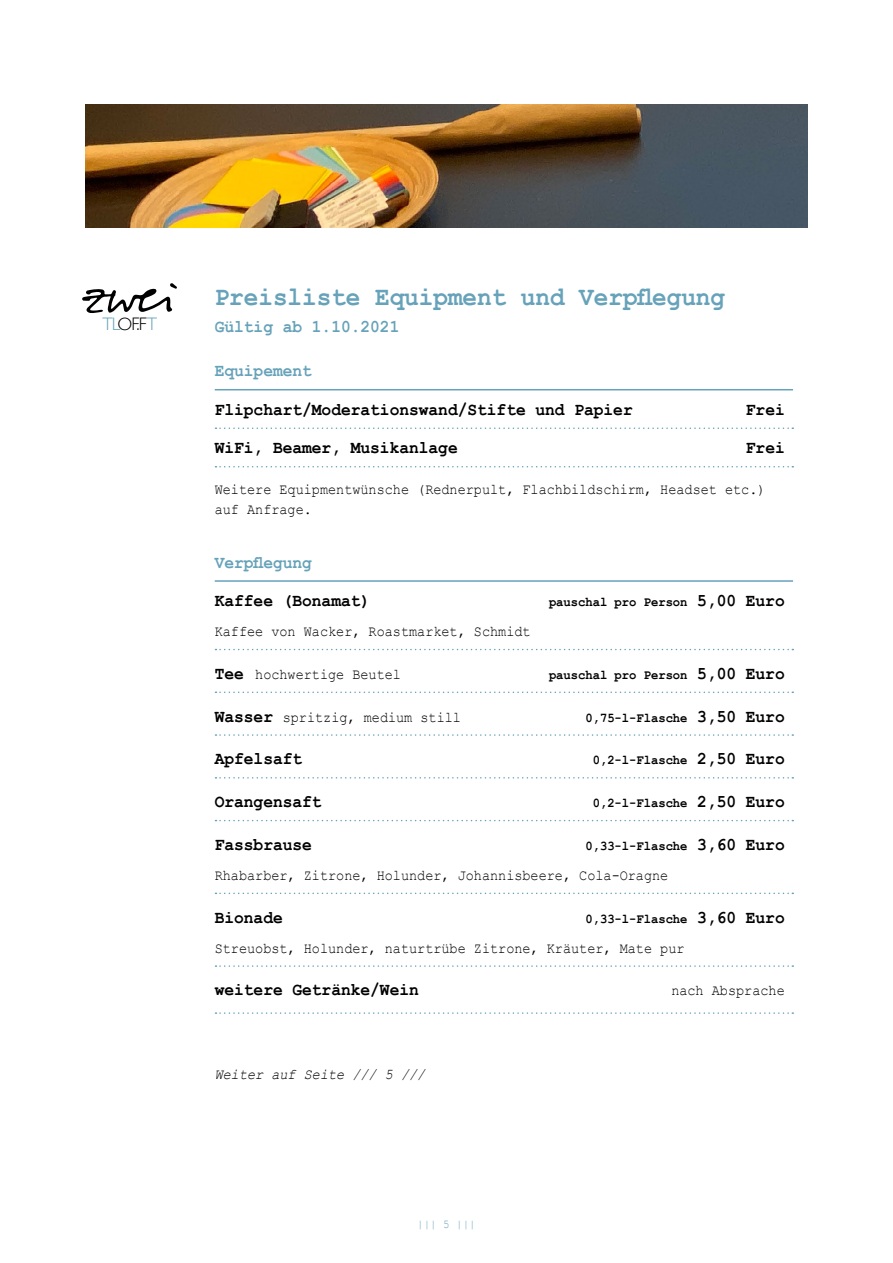
<style>
.page{position:relative;width:893px;height:1263px;background:#fff}
.page>*{position:absolute;margin:0;border:0;box-sizing:border-box;transform-origin:0 0}
.t1{font:76.95px "Darkwoman";color:#000}
.t2{font:700 27px "Courier New";color:#66a2b9;scale:.9 1}
.t3{font:300 18.15px "Gill Sans";letter-spacing:-.06em;color:#000}
.t4{font:700 18px "Courier New";color:#000;scale:.9 1}
.t5{font:700 18px "Courier New";color:#66a2b9;scale:.9 1}
.t6{font:15px/19.5px "Courier New";color:#000;scale:.9 1}
.t7{font:italic 15px "Courier New";color:#000;scale:.9 1}
.t8{font:700 13.5px "Courier New";color:#000;scale:.9 1}
.t9{font:12px "Courier New";color:#66a2b9;scale:.9 1}
.s1{color:#66a2b9}
.s2{font-size:18px}
.s3{font-weight:700;font-size:18px}
</style>
<div class="page">
<hr style="left:215px;top:389px;width:578px;height:1px;background:#66a2b9">
<svg style="left:215px;top:427px;width:578px;height:2px"></svg>
<svg style="left:215px;top:466px;width:578px;height:1px"></svg>
<hr style="left:215px;top:580px;width:578px;height:2px;background:#66a2b9">
<svg style="left:215px;top:649px;width:578px;height:1px"></svg>
<svg style="left:215px;top:691px;width:578px;height:2px"></svg>
<svg style="left:215px;top:734px;width:578px;height:2px"></svg>
<svg style="left:215px;top:777px;width:578px;height:1px"></svg>
<svg style="left:215px;top:820px;width:578px;height:1px"></svg>
<svg style="left:215px;top:892px;width:578px;height:2px"></svg>
<svg style="left:215px;top:965px;width:578px;height:2px"></svg>
<svg style="left:215px;top:1012px;width:578px;height:2px"></svg>
<img style="left:85px;top:104px;width:723px;height:123px">
<h1 class="t1" style="left:86px;top:241px;width:93px">zwei</h1>
<p class="t3" style="left:102px;top:309px;width:56px"><span class="s1">TL</span>OF.F<span class="s1">T</span></p>
<h2 class="t2" style="left:215px;top:280px;width:569px">Preisliste Equipment und Verpflegung</h2>
<p class="t5" style="left:215px;top:315px;width:207px">Gültig ab 1.10.2021</p>
<p class="t5" style="left:215px;top:359px;width:109px">Equipement</p>
<p class="t4" style="left:215px;top:398px;width:466px">Flipchart/Moderationswand/Stifte und Papier</p>
<p class="t4" style="left:746px;top:398px;width:45px">Frei</p>
<p class="t4" style="left:215px;top:436px;width:272px">WiFi, Beamer, Musikanlage</p>
<p class="t4" style="left:746px;top:436px;width:45px">Frei</p>
<p class="t6" style="left:215px;top:479px;width:613px">Weitere Equipmentwünsche (Rednerpult, Flachbildschirm, Headset etc.) auf Anfrage.</p>
<p class="t5" style="left:215px;top:551px;width:109px">Verpflegung</p>
<p class="t4" style="left:215px;top:589px;width:174px">Kaffee (Bonamat)</p>
<p class="t8" style="left:549px;top:593px;width:263px">pauschal pro Person <span class="s2">5,00 Euro</span></p>
<p class="t6" style="left:215px;top:621px;width:353px">Kaffee von Wacker, Roastmarket, Schmidt</p>
<p class="t6" style="left:215px;top:664px;width:208px"><span class="s3">Tee</span> hochwertige Beutel</p>
<p class="t8" style="left:549px;top:666px;width:263px">pauschal pro Person <span class="s2">5,00 Euro</span></p>
<p class="t6" style="left:215px;top:707px;width:275px"><span class="s3">Wasser</span> spritzig, medium still</p>
<p class="t8" style="left:585px;top:709px;width:223px">0,75-l-Flasche <span class="s2">3,50 Euro</span></p>
<p class="t4" style="left:215px;top:747px;width:99px">Apfelsaft</p>
<p class="t8" style="left:593px;top:752px;width:215px">0,2-l-Flasche <span class="s2">2,50 Euro</span></p>
<p class="t4" style="left:215px;top:790px;width:120px">Orangensaft</p>
<p class="t8" style="left:593px;top:794px;width:215px">0,2-l-Flasche <span class="s2">2,50 Euro</span></p>
<p class="t4" style="left:215px;top:833px;width:109px">Fassbrause</p>
<p class="t8" style="left:585px;top:837px;width:223px">0,33-l-Flasche <span class="s2">3,60 Euro</span></p>
<p class="t6" style="left:215px;top:865px;width:506px">Rhabarber, Zitrone, Holunder, Johannisbeere, Cola-Oragne</p>
<p class="t4" style="left:215px;top:906px;width:77px">Bionade</p>
<p class="t8" style="left:585px;top:910px;width:223px">0,33-l-Flasche <span class="s2">3,60 Euro</span></p>
<p class="t6" style="left:215px;top:938px;width:524px">Streuobst, Holunder, naturtrübe Zitrone, Kräuter, Mate pur</p>
<p class="t4" style="left:215px;top:979px;width:228px">weitere Getränke/Wein</p>
<p class="t6" style="left:671px;top:980px;width:128px">nach Absprache</p>
<p class="t7" style="left:215px;top:1064px;width:236px">Weiter auf Seite /// 5 ///</p>
<p class="t9" style="left:417px;top:1217px;width:66px">||| 5 |||</p>
</div>
